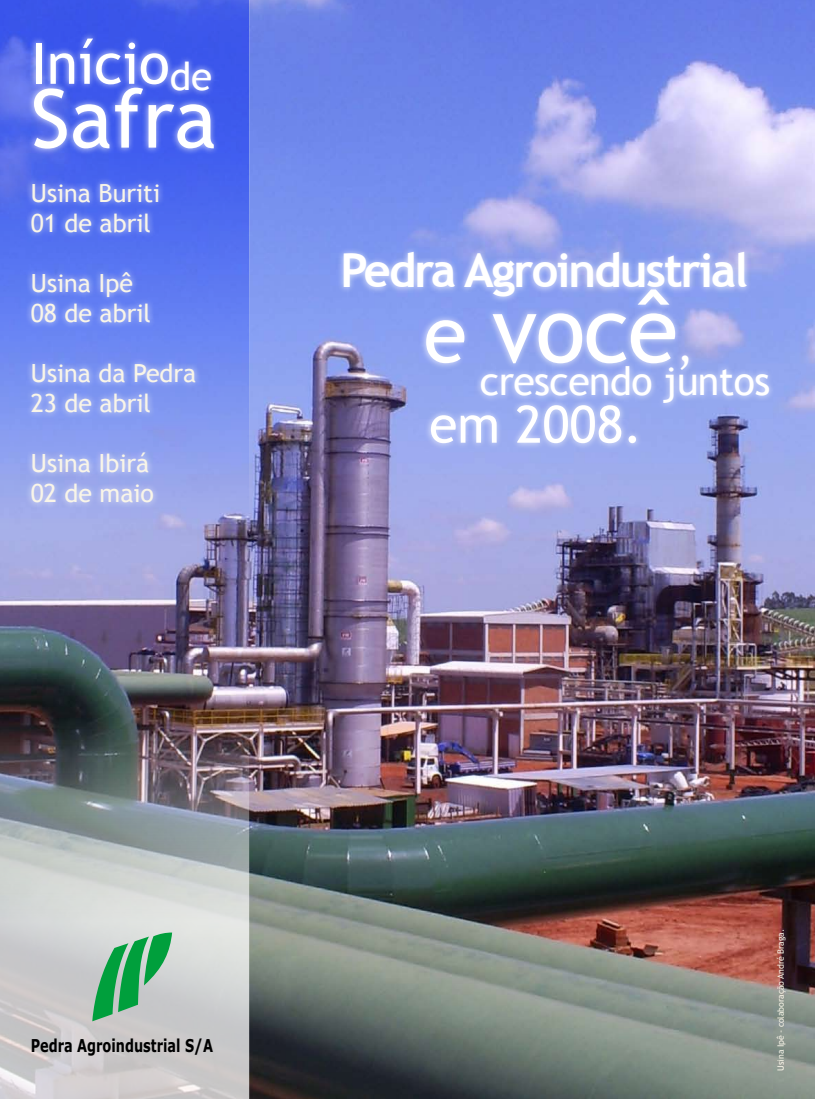
<style>
.page{position:relative;width:815px;height:1099px;background:#fff}
.page>*{position:absolute;margin:0;border:0;box-sizing:border-box;transform-origin:0 0}
.t1{font:92px "Trebuchet MS";color:#fff}
.t2{font:81.25px "Trebuchet MS";color:#fff}
.t3{font:57.25px "Trebuchet MS";color:#fff}
.t4{font:51.5px "Trebuchet MS";color:#fff}
.t5{font:700 47px "Trebuchet MS";letter-spacing:-.04em;color:#fff}
.t6{font:39.38px "Trebuchet MS";letter-spacing:-.015em;color:#fff}
.t7{font:25px/30px "Trebuchet MS";color:#f9f5e8}
.t8{font:700 17.75px "Verdana";color:#000;scale:.73 1}
.t9{font:8.75px "Trebuchet MS";letter-spacing:-.01em;color:#f9f5e8}
.s1{font-size:79.25px}
.s2{font-size:46.62px}
</style>
<div class="page">
<img style="left:249px;top:0;width:566px;height:1098px">
<svg style="left:0;top:763px;width:249px;height:335px;background:#b9bbbd"></svg>
<img style="left:0;top:0;width:249px;height:763px">
<div style="left:27px;top:31px;width:404px;height:159px;background:#fff;opacity:.75"></div>
<div style="left:25px;top:177px;width:252px;height:353px;background:#fff;opacity:.75"></div>
<div style="left:337px;top:245px;width:478px;height:78px;background:#fff;opacity:.75"></div>
<div style="left:419px;top:282px;width:351px;height:130px;background:#fff;opacity:.75"></div>
<div style="left:474px;top:360px;width:341px;height:68px;background:#fff;opacity:.75"></div>
<div style="left:424px;top:398px;width:291px;height:81px;background:#fff;opacity:.75"></div>
<svg style="left:92px;top:932px;width:80px;height:89px;background:#76ba91"></svg>
<h3 class="t3" style="left:31px;top:30px;width:183px">Início<sub>de</sub></h3>
<h2 class="t2" style="left:31px;top:71px;width:188px">Safra</h2>
<p class="t7" style="left:31px;top:179px;width:131px">Usina Buriti<br>01 de abril</p>
<p class="t7" style="left:31px;top:269px;width:122px">Usina Ipê<br>08 de abril</p>
<p class="t7" style="left:31px;top:359px;width:167px">Usina da Pedra<br>23 de abril</p>
<p class="t7" style="left:31px;top:449px;width:125px">Usina Ibirá<br>02 de maio</p>
<h3 class="t5" style="left:340px;top:241px;width:409px">Pedra Agroindustrial</h3>
<h1 class="t1" style="left:424px;top:275px;width:272px"><span class="s1">e</span> você<span class="s2">,</span></h1>
<h3 class="t6" style="left:480px;top:358px;width:292px">crescendo juntos</h3>
<h3 class="t4" style="left:429px;top:394px;width:215px">em 2008.</h3>
<p class="t8" style="left:31px;top:1034px;width:251px">Pedra Agroindustrial S/A</p>
<p class="t9" style="left:776px;top:1070px;width:143px;rotate:-90deg">Usina Ipê - colaboração André Braga.</p>
</div>
